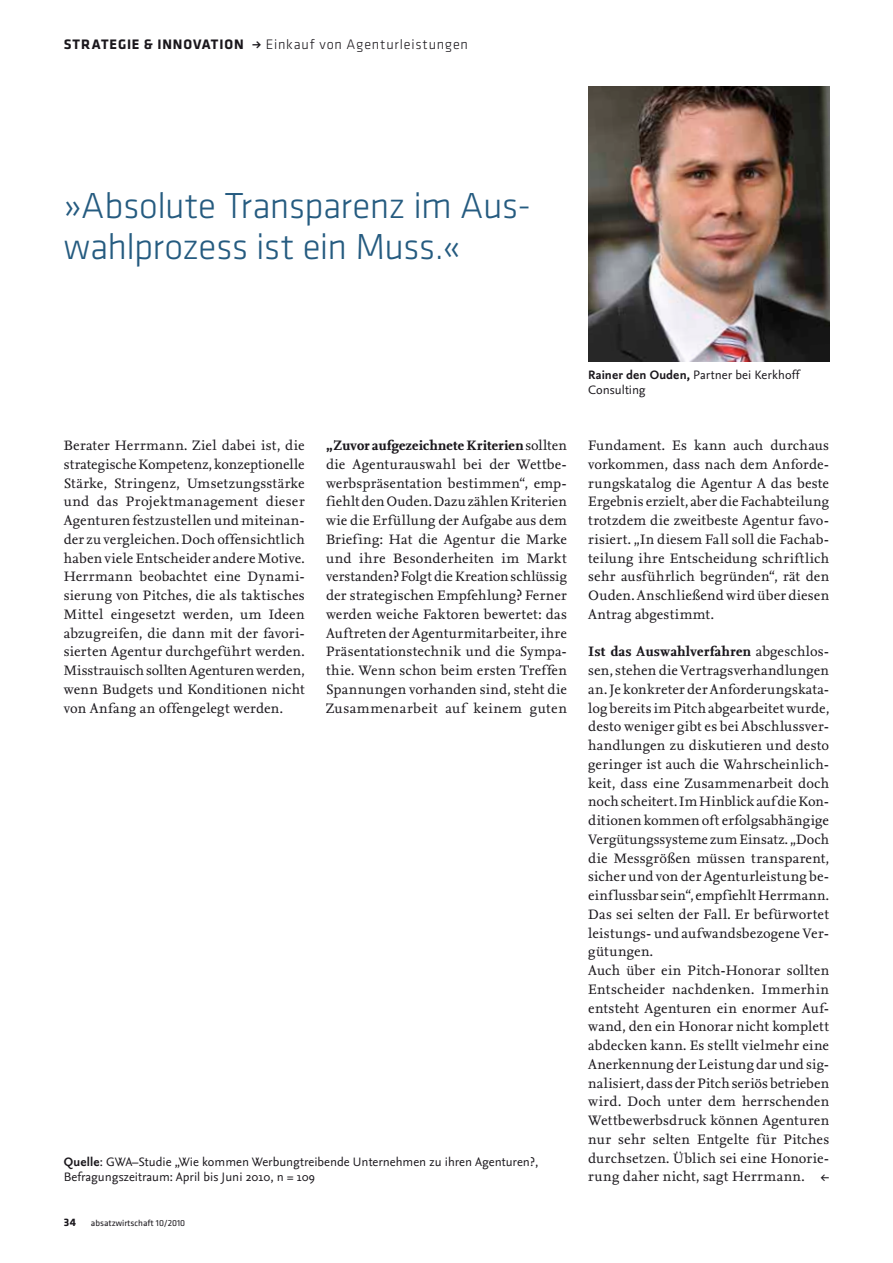
<style>
.page{position:relative;width:893px;height:1263px;background:#fff}
.page>*{position:absolute;margin:0;border:0;box-sizing:border-box;transform-origin:0 0}
.t1{font:300 37.5px/41.2px "Klavika";letter-spacing:-.015em;color:#255b80}
.t2{font:14.25px/18.8px "Nexus Serif Pro";letter-spacing:.015em;color:#1a171c;text-align:justify}
.t3{font:300 14.25px "Klavika";letter-spacing:.055em;color:#1a171c}
.t4{font:12.75px/15px "Nexus Sans Pro";color:#1a171c}
.t5{font:700 11.25px "Klavika";color:#1a171c}
.t6{font:9px "Klavika";color:#1a171c}
.s1{font-weight:700}
.s2{font-family:"Nexus Sans Pro";font-weight:700}
</style>
<div class="page">
<img style="left:588px;top:86px;width:241px;height:275px">
<p class="t3" style="left:64px;top:36px;width:406px"><span class="s1">STRATEGIE &amp; INNOVATION</span> <span class="s2">→</span> Einkauf von Agenturleistungen</p>
<h1 class="t1" style="left:64px;top:185px;width:469px">»Absolute Transparenz im Aus&shy;wahlprozess ist ein Muss.«</h1>
<p class="t4" style="left:588px;top:366px;width:213px"><span class="s1">Rainer den Ouden,</span> Partner bei Kerkhoff<br>Consulting</p>
<p class="t2" style="left:64px;top:435px;width:242px">Berater Herrmann. Ziel dabei ist, die strategische Kompetenz, konzeptionelle Stärke, Stringenz, Umsetzungsstärke und das Projektmanagement dieser Agenturen festzustellen und miteinan&shy;der zu vergleichen. Doch offensichtlich haben viele Entscheider andere Motive.<br>Herrmann beobachtet eine Dynami&shy;sierung von Pitches, die als taktisches Mittel eingesetzt werden, um Ideen abzugreifen, die dann mit der favori&shy;sierten Agentur durchgeführt werden.<br>Misstrauisch sollten Agenturen werden, wenn Budgets und Konditionen nicht von Anfang an offengelegt werden.</p>
<p class="t2" style="left:326px;top:435px;width:242px"><span class="s1">„Zuvor aufgezeichnete Kriterien</span> sollten die Agenturauswahl bei der Wettbe&shy;werbspräsentation bestimmen“, emp&shy;fiehlt den Ouden. Dazu zählen Kriterien wie die Erfüllung der Aufgabe aus dem Briefing: Hat die Agentur die Marke und ihre Besonderheiten im Markt verstanden? Folgt die Kreation schlüssig der strategischen Empfehlung? Ferner werden weiche Faktoren bewertet: das Auftreten der Agenturmitarbeiter, ihre Präsentationstechnik und die Sympa&shy;thie. Wenn schon beim ersten Treffen Spannungen vorhanden sind, steht die Zusammenarbeit auf keinem guten</p>
<p class="t2" style="left:588px;top:435px;width:242px">Fundament. Es kann auch durchaus vorkommen, dass nach dem Anforde&shy;rungskatalog die Agentur A das beste Ergebnis erzielt, aber die Fachabteilung trotzdem die zweitbeste Agentur favo&shy;risiert. „In diesem Fall soll die Fachab&shy;teilung ihre Entscheidung schriftlich sehr ausführlich begründen“, rät den Ouden. Anschließend wird über diesen Antrag abgestimmt.</p>
<p class="t2" style="left:588px;top:642px;width:242px;text-align:left"><span class="s1">Ist das Auswahlverfahren</span> abgeschlos&shy;sen, stehen die Vertragsverhandlungen an. Je konkreter der Anforderungskata&shy;log bereits im Pitch abgearbeitet wurde, desto weniger gibt es bei Abschlussver&shy;handlungen zu diskutieren und desto geringer ist auch die Wahrscheinlich&shy;keit, dass eine Zusammenarbeit doch noch scheitert. Im Hinblick auf die Kon&shy;ditionen kommen oft erfolgsabhängige Vergütungssysteme zum Einsatz. „Doch die Messgrößen müssen transparent, sicher und von der Agenturleistung be&shy;einflussbar sein“, empfiehlt Herrmann.<br>Das sei selten der Fall. Er befürwortet leistungs- und aufwandsbezogene Ver&shy;gütungen.<br>Auch über ein Pitch-Honorar sollten Entscheider nachdenken. Immerhin entsteht Agenturen ein enormer Auf&shy;wand, den ein Honorar nicht komplett abdecken kann. Es stellt vielmehr eine Anerkennung der Leistung dar und sig&shy;nalisiert, dass der Pitch seriös betrieben wird. Doch unter dem herrschenden Wettbewerbsdruck können Agenturen nur sehr selten Entgelte für Pitches durchsetzen. Üblich sei eine Honorie&shy;rung daher nicht, sagt Herrmann. ←</p>
<p class="t4" style="left:64px;top:1154px;width:476px"><span class="s1">Quelle</span>: GWA–Studie „Wie kommen Werbungtreibende Unternehmen zu ihren Agenturen?,<br>Befragungszeitraum: April bis Juni 2010, n = 109</p>
<p class="t5" style="left:64px;top:1216px;width:14px">34</p>
<p class="t6" style="left:91px;top:1218px;width:96px">absatzwirtschaft 10/2010</p>
</div>
